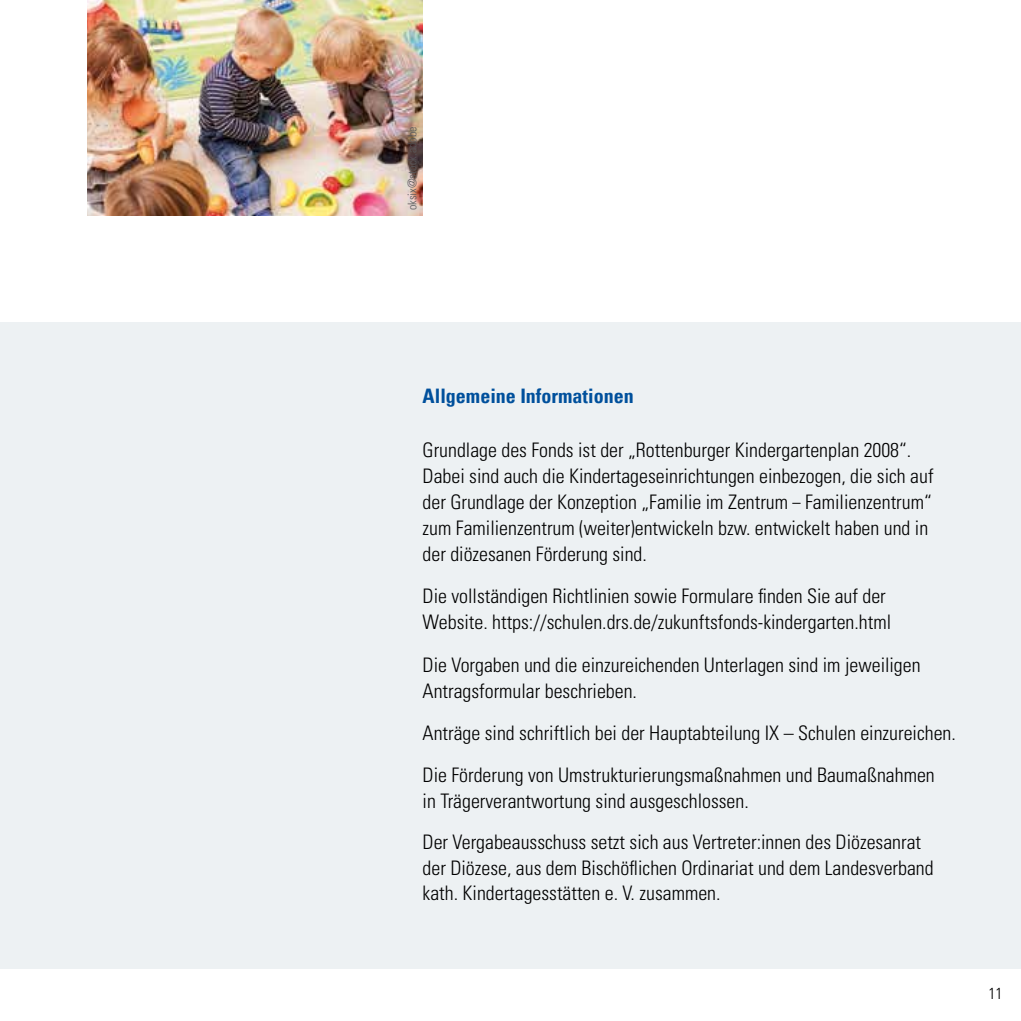
<style>
.page{position:relative;width:1021px;height:1021px;background:#fff}
.page>*{position:absolute;margin:0;border:0;box-sizing:border-box;transform-origin:0 0}
.t1{font:300 condensed 20px/26px "Univers";color:#000}
.t2{font:700 condensed 20px "Univers LT Pro";color:#00509c}
.t3{font:300 condensed 16px "Univers";color:#000}
.t4{font:300 condensed 12px "Univers";color:#58585a}
</style>
<div class="page">
<div style="left:0;top:322px;width:1020px;height:646px;background:#edf1f3"></div>
<img style="left:88px;top:0;width:334px;height:216px">
<p class="t4" style="left:407px;top:210px;width:85px;rotate:-90deg">oksix@stock.adobe</p>
<p class="t2" style="left:422px;top:388px;width:213px">Allgemeine Informationen</p>
<p class="t1" style="left:422px;top:439px;width:512px">Grundlage des Fonds ist der „Rottenburger Kindergartenplan 2008“.<br>Dabei sind auch die Kindertageseinrichtungen einbezogen, die sich auf der Grundlage der Konzeption „Familie im Zentrum – Familienzentrum“ zum Familienzentrum (weiter)entwickeln bzw. entwickelt haben und in der diözesanen Förderung sind.</p>
<p class="t1" style="left:422px;top:585px;width:470px">Die vollständigen Richtlinien sowie Formulare finden Sie auf der<br>Website. https://schulen.drs.de/zukunftsfonds-kindergarten.html</p>
<p class="t1" style="left:422px;top:653px;width:499px">Die Vorgaben und die einzureichenden Unterlagen sind im jeweiligen<br>Antragsformular beschrieben.</p>
<p class="t1" style="left:422px;top:713px;width:535px;line-height:42px">Anträge sind schriftlich bei der Hauptabteilung IX – Schulen einzureichen.<br>Die Förderung von Umstrukturierungsmaßnahmen und Baumaßnahmen</p>
<p class="t1" style="left:422px;top:781px;width:500px;line-height:41.6px">in Trägerverantwortung sind ausgeschlossen.<br>Der Vergabeausschuss setzt sich aus Vertreter:innen des Diözesanrat</p>
<p class="t1" style="left:422px;top:856px;width:512px">der Diözese, aus dem Bischöflichen Ordinariat und dem Landesverband kath. Kindertagesstätten e. V. zusammen.</p>
<p class="t3" style="left:988px;top:987px;width:16px">11</p>
</div>
